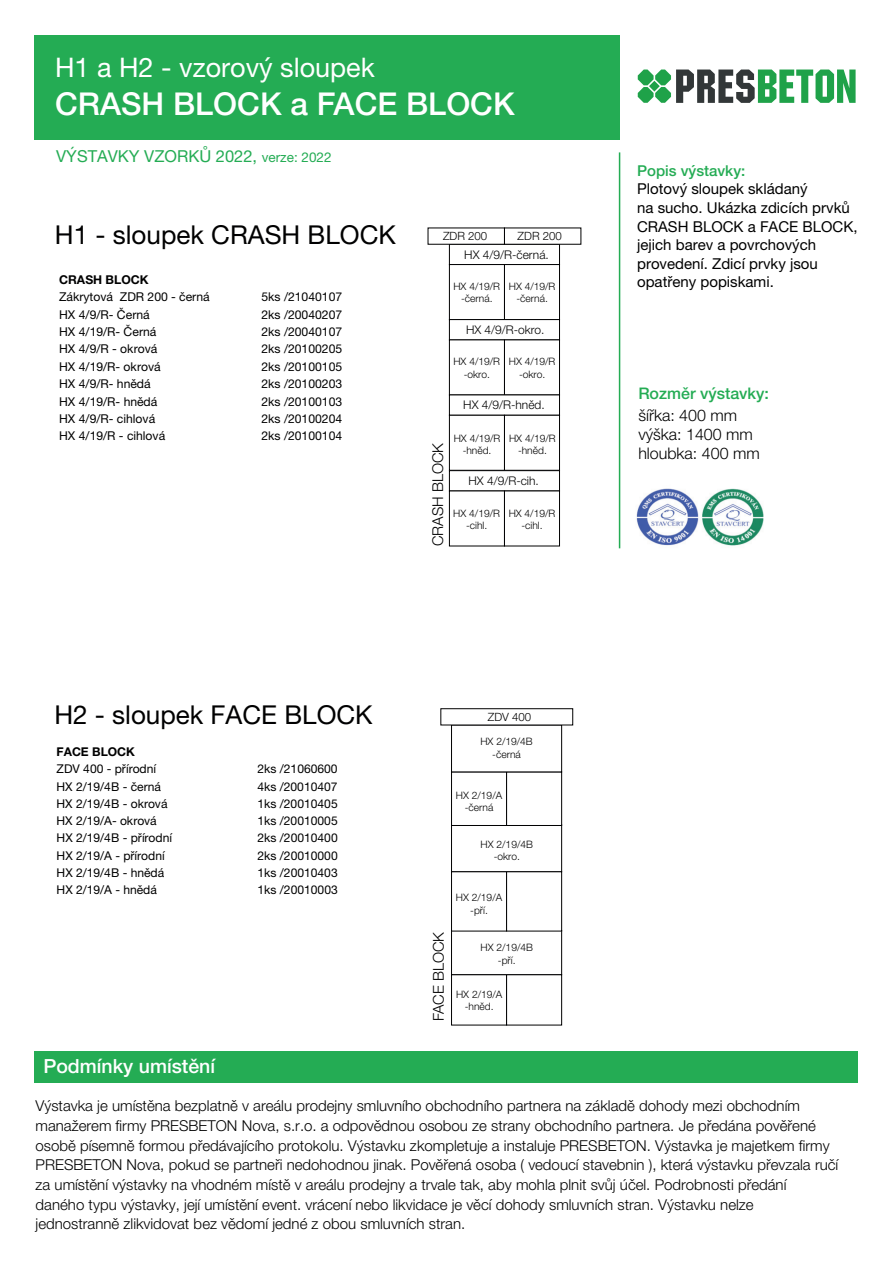
<style>
.page{position:relative;width:894px;height:1263px;background:#fff}
.page>*{position:absolute;margin:0;border:0;box-sizing:border-box;transform-origin:0 0}
.t1{font:500 31.5px "Helvetica Neue LT Pro";color:#fff}
.t2{font:27px "Helvetica Neue LT Pro";color:#fff}
.t3{font:25.95px "Helvetica Neue LT Pro";color:#000001}
.t4{font:500 19.5px "Helvetica Neue LT Pro";color:#fff}
.t5{font:16.5px "Helvetica Neue LT Pro";color:#24ac54}
.t6{font:300 16.05px/19.2px "Helvetica Neue LT Pro";color:#000001}
.t7{font:500 16.05px "Helvetica Neue LT Pro";color:#24ac54}
.t8{font:300 15px/19.6px "Helvetica Neue LT Pro";color:#000001}
.t9{font:15px/18.6px "Helvetica Neue LT Pro";color:#000001}
.t10{font:500 15px "Helvetica Neue LT Pro";color:#24ac54}
.t11{font:300 14.85px "Helvetica Neue LT Pro";color:#000001}
.t12{font:12.15px "Helvetica Neue LT Pro";color:#000001}
.t13{font:700 12.15px "Helvetica Neue LT Pro";color:#000001}
.t14{font:300 12px "Helvetica Neue LT Pro";color:#000001}
.t15{font:300 11.4px "Helvetica Neue LT Pro";color:#000001}
.t16{font:300 10.2px/12.3px "Helvetica Neue LT Pro";color:#000001;text-align:center}
.s1{font-size:13.5px}
</style>
<div class="page">
<img style="left:620px;top:478px;width:144px;height:70px">
<div style="left:34px;top:35px;width:585px;height:104px;background:#24ac54"></div>
<hr style="left:618px;top:152px;width:2px;height:396px;background:#24ac54">
<div style="left:34px;top:1051px;width:823px;height:32px;background:#24ac54"></div>
<svg style="left:637px;top:69px;width:218px;height:34px"></svg>
<div style="left:451px;top:974px;width:55px;height:51px;background:#fff;border:1px solid #000001"></div>
<div style="left:506px;top:974px;width:55px;height:51px;background:#fff;border:1px solid #000001"></div>
<div style="left:451px;top:871px;width:55px;height:60px;background:#fff;border:1px solid #000001"></div>
<div style="left:506px;top:871px;width:55px;height:60px;background:#fff;border:1px solid #000001"></div>
<div style="left:451px;top:824px;width:110px;height:47px;background:#fff;border:1px solid #000001"></div>
<div style="left:451px;top:771px;width:55px;height:54px;background:#fff"></div>
<div style="left:506px;top:771px;width:55px;height:54px;background:#fff"></div>
<div style="left:440px;top:708px;width:132px;height:17px;background:#fff;border:1px solid #000001"></div>
<div style="left:449px;top:244px;width:110px;height:21px;background:#fff;border:1px solid #000001"></div>
<div style="left:449px;top:264px;width:55px;height:56px;background:#fff;border:1px solid #000001"></div>
<div style="left:504px;top:264px;width:55px;height:56px;background:#fff;border:1px solid #000001"></div>
<div style="left:449px;top:319px;width:110px;height:21px;background:#fff;border:1px solid #000001"></div>
<div style="left:449px;top:340px;width:55px;height:55px;background:#fff;border:1px solid #000001"></div>
<div style="left:504px;top:340px;width:55px;height:55px;background:#fff;border:1px solid #000001"></div>
<div style="left:449px;top:415px;width:55px;height:55px;background:#fff;border:1px solid #000001"></div>
<div style="left:504px;top:415px;width:55px;height:55px;background:#fff;border:1px solid #000001"></div>
<div style="left:449px;top:470px;width:110px;height:21px;background:#fff;border:1px solid #000001"></div>
<h2 class="t2" style="left:55px;top:52px;width:321px">H1 a H2 - vzorový sloupek</h2>
<h1 class="t1" style="left:55px;top:85px;width:461px">CRASH BLOCK a FACE BLOCK</h1>
<p class="t5" style="left:56px;top:146px;width:277px">VÝSTAVKY VZORKŮ 2022, <span class="s1">verze: 2022</span></p>
<h3 class="t3" style="left:55px;top:219px;width:342px">H1 - sloupek CRASH BLOCK</h3>
<p class="t13" style="left:59px;top:272px;width:91px">CRASH BLOCK</p>
<p class="t12" style="left:59px;top:290px;width:152px">Zákrytová ZDR 200 - černá</p>
<p class="t12" style="left:261px;top:290px;width:82px">5ks /21040107</p>
<p class="t12" style="left:59px;top:307px;width:92px">HX 4/9/R- Černá</p>
<p class="t12" style="left:261px;top:307px;width:82px">2ks /20040207</p>
<p class="t12" style="left:59px;top:324px;width:99px">HX 4/19/R- Černá</p>
<p class="t12" style="left:261px;top:324px;width:82px">2ks /20040107</p>
<p class="t12" style="left:59px;top:342px;width:100px">HX 4/9/R - okrová</p>
<p class="t12" style="left:261px;top:342px;width:82px">2ks /20100205</p>
<p class="t12" style="left:59px;top:359px;width:103px">HX 4/19/R- okrová</p>
<p class="t12" style="left:261px;top:359px;width:82px">2ks /20100105</p>
<p class="t12" style="left:59px;top:376px;width:93px">HX 4/9/R- hnědá</p>
<p class="t12" style="left:261px;top:376px;width:82px">2ks /20100203</p>
<p class="t12" style="left:59px;top:394px;width:100px">HX 4/19/R- hnědá</p>
<p class="t12" style="left:261px;top:394px;width:82px">2ks /20100103</p>
<p class="t12" style="left:59px;top:411px;width:97px">HX 4/9/R- cihlová</p>
<p class="t12" style="left:261px;top:411px;width:82px">2ks /20100204</p>
<p class="t12" style="left:59px;top:428px;width:107px">HX 4/19/R - cihlová</p>
<p class="t12" style="left:261px;top:428px;width:82px">2ks /20100104</p>
<p class="t15" style="left:443px;top:229px;width:46px">ZDR 200</p>
<p class="t15" style="left:517px;top:229px;width:46px">ZDR 200</p>
<p class="t14" style="left:464px;top:247px;width:86px">HX 4/9/R-černá.</p>
<p class="t16" style="left:453px;top:280px;width:48px">HX 4/19/R -černá.</p>
<p class="t16" style="left:508px;top:280px;width:48px">HX 4/19/R -černá.</p>
<p class="t14" style="left:466px;top:322px;width:80px">HX 4/9/R-okro.</p>
<p class="t16" style="left:453px;top:355px;width:48px">HX 4/19/R -okro.</p>
<p class="t16" style="left:508px;top:355px;width:48px">HX 4/19/R -okro.</p>
<p class="t11" style="left:428px;top:546px;width:105px;rotate:-90deg">CRASH BLOCK</p>
<p class="t14" style="left:463px;top:397px;width:83px">HX 4/9/R-hněd.</p>
<p class="t16" style="left:453px;top:431px;width:48px">HX 4/19/R -hněd.</p>
<p class="t16" style="left:509px;top:431px;width:48px">HX 4/19/R -hněd.</p>
<p class="t14" style="left:468px;top:473px;width:72px">HX 4/9/R-cih.</p>
<p class="t16" style="left:508px;top:507px;width:48px">HX 4/19/R -cihl.</p>
<p class="t16" style="left:453px;top:507px;width:48px">HX 4/19/R -cihl.</p>
<h3 class="t3" style="left:54px;top:699px;width:320px">H2 - sloupek FACE BLOCK</h3>
<p class="t13" style="left:56px;top:744px;width:80px">FACE BLOCK</p>
<p class="t12" style="left:56px;top:761px;width:101px">ZDV 400 - přírodní</p>
<p class="t12" style="left:257px;top:761px;width:82px">2ks /21060600</p>
<p class="t12" style="left:57px;top:779px;width:106px">HX 2/19/4B - černá</p>
<p class="t12" style="left:257px;top:779px;width:82px">4ks /20010407</p>
<p class="t12" style="left:57px;top:796px;width:112px">HX 2/19/4B - okrová</p>
<p class="t12" style="left:257px;top:796px;width:82px">1ks /20010405</p>
<p class="t12" style="left:57px;top:813px;width:102px">HX 2/19/A- okrová</p>
<p class="t12" style="left:257px;top:813px;width:82px">1ks /20010005</p>
<p class="t12" style="left:57px;top:830px;width:117px">HX 2/19/4B - přírodní</p>
<p class="t12" style="left:257px;top:830px;width:82px">2ks /20010400</p>
<p class="t12" style="left:57px;top:848px;width:110px">HX 2/19/A - přírodní</p>
<p class="t12" style="left:257px;top:848px;width:82px">2ks /20010000</p>
<p class="t12" style="left:57px;top:865px;width:109px">HX 2/19/4B - hnědá</p>
<p class="t12" style="left:257px;top:865px;width:82px">1ks /20010403</p>
<p class="t12" style="left:57px;top:882px;width:102px">HX 2/19/A - hnědá</p>
<p class="t12" style="left:257px;top:882px;width:82px">1ks /20010003</p>
<h3 class="t4" style="left:43px;top:1054px;width:173px">Podmínky umístění</h3>
<p class="t15" style="left:487px;top:710px;width:45px">ZDV 400</p>
<p class="t16" style="left:480px;top:735px;width:54px">HX 2/19/4B -černá</p>
<p class="t16" style="left:455px;top:788px;width:48px">HX 2/19/A -černá</p>
<p class="t16" style="left:480px;top:837px;width:54px">HX 2/19/4B -okro.</p>
<p class="t11" style="left:429px;top:1021px;width:91px;rotate:-90deg">FACE BLOCK</p>
<p class="t16" style="left:455px;top:891px;width:48px">HX 2/19/A -pří.</p>
<p class="t16" style="left:480px;top:941px;width:54px">HX 2/19/4B -pří.</p>
<p class="t16" style="left:456px;top:987px;width:48px">HX 2/19/A -hněd.</p>
<p class="t10" style="left:637px;top:162px;width:110px">Popis výstavky:</p>
<p class="t9" style="left:637px;top:180px;width:222px">Plotový sloupek skládaný<br>na sucho. Ukázka zdicích prvků<br>CRASH BLOCK a FACE BLOCK, jejich barev a povrchových provedení. Zdicí prvky jsou opatřeny popiskami.</p>
<p class="t7" style="left:638px;top:384px;width:132px">Rozměr výstavky:</p>
<p class="t6" style="left:638px;top:405px;width:123px">šířka: 400 mm výška: 1400 mm hloubka: 400 mm</p>
<p class="t8" style="left:36px;top:1095px;width:804px">Výstavka je umístěna bezplatně v areálu prodejny smluvního obchodního partnera na základě dohody mezi obchodním manažerem firmy PRESBETON Nova, s.r.o. a odpovědnou osobou ze strany obchodního partnera. Je předána pověřené osobě písemně formou předávajícího protokolu. Výstavku zkompletuje a instaluje PRESBETON. Výstavka je majetkem firmy PRESBETON Nova, pokud se partneři nedohodnou jinak. Pověřená osoba ( vedoucí stavebnin ), která výstavku převzala ručí za umístění výstavky na vhodném místě v areálu prodejny a trvale tak, aby mohla plnit svůj účel. Podrobnosti předání daného typu výstavky, její umístění event. vrácení nebo likvidace je věcí dohody smluvních stran. Výstavku nelze jednostranně zlikvidovat bez vědomí jedné z obou smluvních stran.</p>
</div>
